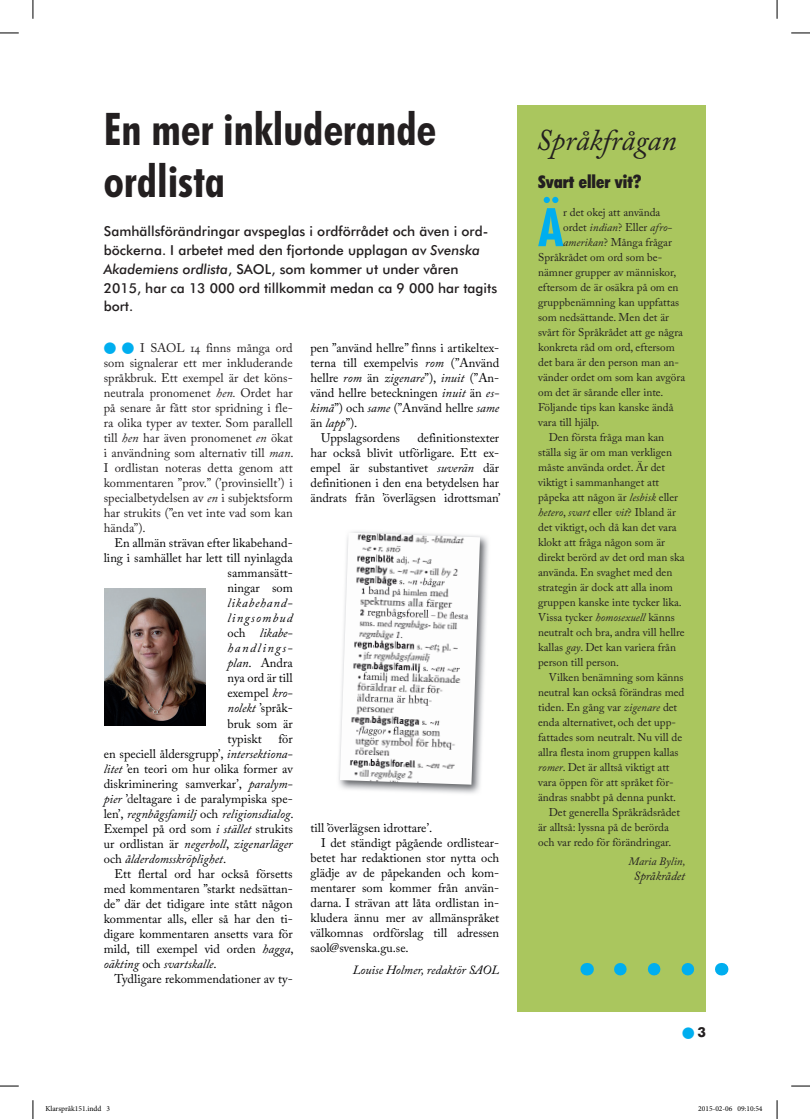
<style>
.page{position:relative;width:810px;height:1119px;background:#fff}
.page>*{position:absolute;margin:0;border:0;box-sizing:border-box;transform-origin:0 0}
.t1{font:700 condensed 53.38px "Futura BT";color:#00aeef}
.t2{font:700 condensed 45px/52.5px "Futura BT";color:#231f20}
.t3{font:italic 30px "Adobe Caslon";color:#231f20}
.t4{font:900 condensed 17.5px "Futura BT";color:#231f20}
.t5{font:500 13.75px/18.8px "Futura BT";color:#231f20}
.t6{font:700 13.75px "Futura BT";color:#231f20}
.t7{font:12.5px/15px "Adobe Caslon Pro";letter-spacing:-.005em;color:#000002;text-align:justify}
.t8{font:12.5px/15px "Adobe Caslon Pro";letter-spacing:-.005em;color:#231f20;text-align:justify}
.t9{font:italic 12.5px/15px "Adobe Caslon Pro";letter-spacing:.055em;color:#000002;text-align:justify}
.t10{font:italic 12.5px "Adobe Caslon Pro";color:#000002}
.t11{font:italic 12.5px "Adobe Caslon Pro";color:#231f20}
.t12{font:11.25px "Adobe Caslon Pro";color:#231f20}
.t13{font:11.25px "Adobe Caslon Pro";letter-spacing:-.025em;color:#231f20}
.t14{font:italic 11.25px "Adobe Caslon Pro";color:#231f20}
.t15{font:7.5px "Minion Pro";color:#000}
.s1{font-style:italic}
.s2{color:#00aeef}
.s3{font-style:normal}
.s4{color:#231f20}
</style>
<div class="page">
<div style="left:517px;top:105px;width:189px;height:906px;background:#aac65e"></div>
<svg style="left:620px;top:963px;width:75px;height:12px"></svg>
<svg style="left:587px;top:963px;width:1px;height:12px"></svg>
<svg style="left:721px;top:963px;width:1px;height:12px"></svg>
<img style="left:338px;top:531px;width:150px;height:263px">
<img style="left:340px;top:532px;width:140px;height:252px">
<img style="left:104px;top:588px;width:101px;height:137px">
<svg style="left:0;top:32px;width:19px;height:2px"></svg>
<svg style="left:791px;top:32px;width:19px;height:2px"></svg>
<svg style="left:0;top:1085px;width:19px;height:1px"></svg>
<svg style="left:791px;top:1085px;width:19px;height:1px"></svg>
<svg style="left:32px;top:0;width:2px;height:19px"></svg>
<svg style="left:32px;top:1100px;width:2px;height:18px"></svg>
<svg style="left:776px;top:0;width:2px;height:19px"></svg>
<svg style="left:776px;top:1100px;width:2px;height:18px"></svg>
<h2 class="t2" style="left:104px;top:102px;width:334px">En mer inkluderande ordlista</h2>
<p class="t5" style="left:104px;top:222px;width:395px">Samhällsförändringar avspeglas i ordförrådet och även i ord&shy;böckerna. I arbetet med den fjortonde upplagan av <span class="s1">Svenska Akademiens ordlista</span>, SAOL, som kommer ut under våren 2015, har ca 13 000 ord tillkommit medan ca 9 000 har tagits bort.</p>
<p class="t8" style="left:104px;top:340px;width:191px"><span class="s2">●</span> <span class="s2">●</span> I SAOL 14 finns många ord som signalerar ett mer inkluderande språkbruk. Ett exempel är det köns&shy;neutrala pronomenet <span class="s1">hen.</span> Ordet har på senare år fått stor spridning i fle&shy;ra olika typer av texter. Som parallell till <span class="s1">hen</span> har även pronomenet <span class="s1">en</span> ökat i användning som alternativ till <span class="s1">man</span>.<br>I ordlistan noteras detta genom att kommentaren ”prov.” (’provinsiellt’) i specialbetydelsen av <span class="s1">en</span> i subjektsform har strukits (”en vet inte vad som kan hända”).</p>
<p class="t7" style="left:104px;top:535px;width:190px;text-align:right">En allmän strävan efter likabehand&shy;ling i samhället har lett till nyinlagda sammansätt-<br>ningar som</p>
<p class="t9" style="left:228px;top:595px;width:67px">likabehand&shy;lingsombud <span class="s3">och</span> likabe&shy;handlings&shy;plan<span class="s3">. Andra nya ord är till exempel</span> kro&shy;nolekt <span class="s3">’språk&shy;bruk som är typiskt</span></p>
<p class="t7" style="left:104px;top:730px;width:191px;text-indent:175px">för en speciell åldersgrupp’, <span class="s1">intersektiona&shy;litet</span> ’en teori om hur olika former av diskriminering samverkar’, <span class="s1">paralym&shy;pier</span> ’<span class="s4">d</span>eltagare i de paralympiska spe&shy;len’, <span class="s1">regnbågsfamilj</span> och <span class="s1">religionsdialog</span>.<br>Exempel på ord som <span class="s1">i stället</span> strukits ur ordlistan är <span class="s1">negerboll</span>, <span class="s1">zigenarläger </span>och <span class="s1">ålderdomsskröplighet</span>.</p>
<p class="t7" style="left:104px;top:865px;width:191px;text-indent:11px">Ett flertal ord har också försetts med kommentaren ”starkt nedsättan&shy;de” där det tidigare inte stått någon kommentar alls, eller så har den ti&shy;digare kommentaren ansetts vara för mild, till exempel vid orden <span class="s1">hagga</span>, <span class="s1">oäkting</span> och <span class="s1">svartskalle</span>.</p>
<p class="t7" style="left:114px;top:970px;width:180px">Tydligare rekommendationer av ty-</p>
<p class="t7" style="left:310px;top:340px;width:190px">pen ”använd hellre” finns i artikeltex-</p>
<p class="t7" style="left:310px;top:355px;width:190px">terna till exempelvis <span class="s1">rom</span> (”Använd</p>
<p class="t7" style="left:310px;top:370px;width:190px">hellre <span class="s1">rom</span> än <span class="s1">zigenare</span>”), <span class="s1">inuit</span> (”An-</p>
<p class="t7" style="left:310px;top:385px;width:190px">vänd hellre beteckningen <span class="s1">inuit</span> än <span class="s1">es-</span></p>
<p class="t7" style="left:310px;top:400px;width:190px"><span class="s1">kimå</span>”) och <span class="s1">same</span> (”Använd hellre <span class="s1">same</span></p>
<p class="t7" style="left:310px;top:415px;width:48px">än <span class="s1">lapp</span>”).</p>
<p class="t7" style="left:321px;top:430px;width:80px">Uppslagsordens</p>
<p class="t7" style="left:310px;top:430px;width:191px;text-indent:107px">definitionstexter har också blivit utförligare. Ett ex&shy;empel är substantivet <span class="s1">suverän</span> där definitionen i den ena betydelsen har ändrats från ’överlägsen idrottsman’</p>
<p class="t7" style="left:310px;top:820px;width:123px">till ’överlägsen idrottare’.</p>
<p class="t7" style="left:321px;top:835px;width:180px">I det ständigt pågående ordlistear-</p>
<p class="t7" style="left:310px;top:850px;width:190px">betet har redaktionen stor nytta och</p>
<p class="t7" style="left:310px;top:865px;width:190px">glädje av de påpekanden och kom-</p>
<p class="t7" style="left:310px;top:880px;width:190px">mentarer som kommer från använ-</p>
<p class="t7" style="left:310px;top:895px;width:190px">darna. I strävan att låta ordlistan in-</p>
<p class="t7" style="left:310px;top:910px;width:190px">kludera ännu mer av allmänspråket</p>
<p class="t7" style="left:310px;top:925px;width:190px">välkomnas ordförslag till adressen</p>
<p class="t7" style="left:310px;top:940px;width:100px">saol@svenska.gu.se.</p>
<p class="t10" style="left:353px;top:962px;width:148px">Louise Holmer, redaktör SAOL</p>
<h3 class="t3" style="left:536px;top:123px;width:142px">Språkfrågan</h3>
<h1 class="t1" style="left:538px;top:195px;width:26px">Ä</h1>
<p class="t12" style="left:563px;top:206px;width:99px">r det okej att använda</p>
<h3 class="t4" style="left:538px;top:171px;width:105px">Svart eller vit?</h3>
<p class="t12" style="left:563px;top:221px;width:111px">ordet <span class="s1">indian</span>? Eller <span class="s1">afro-</span></p>
<p class="t12" style="left:563px;top:236px;width:110px"><span class="s1">amerikan</span>? Många frågar</p>
<p class="t12" style="left:538px;top:251px;width:126px">Språkrådet om ord som be-</p>
<p class="t12" style="left:538px;top:266px;width:140px">nämner grupper av människor,</p>
<p class="t12" style="left:538px;top:281px;width:142px">eftersom de är osäkra på om en</p>
<p class="t12" style="left:538px;top:296px;width:143px">gruppbenämning kan uppfattas</p>
<p class="t12" style="left:538px;top:311px;width:132px">som nedsättande. Men det är</p>
<p class="t12" style="left:538px;top:326px;width:146px">svårt för Språkrådet att ge några</p>
<p class="t12" style="left:538px;top:341px;width:138px">konkreta råd om ord, eftersom</p>
<p class="t12" style="left:538px;top:356px;width:142px">det bara är den person man an-</p>
<p class="t12" style="left:538px;top:371px;width:148px">vänder ordet om som kan avgöra</p>
<p class="t12" style="left:538px;top:386px;width:127px">om det är sårande eller inte.</p>
<p class="t13" style="left:538px;top:401px;width:137px">Följande tips kan kanske ändå</p>
<p class="t12" style="left:538px;top:416px;width:63px">vara till hjälp.</p>
<p class="t12" style="left:549px;top:431px;width:117px">Den första fråga man kan</p>
<p class="t12" style="left:538px;top:446px;width:135px">ställa sig är om man verkligen</p>
<p class="t12" style="left:538px;top:460px;width:128px">måste använda ordet. Är det</p>
<p class="t12" style="left:538px;top:475px;width:123px">viktigt i sammanhanget att</p>
<p class="t12" style="left:538px;top:490px;width:141px">påpeka att någon är <span class="s1">lesbisk</span> eller</p>
<p class="t12" style="left:538px;top:505px;width:139px"><span class="s1">hetero</span>, <span class="s1">svart</span> eller <span class="s1">vit</span>? Ibland är</p>
<p class="t12" style="left:538px;top:520px;width:140px">det viktigt, och då kan det vara</p>
<p class="t12" style="left:538px;top:535px;width:128px">klokt att fråga någon som är</p>
<p class="t12" style="left:538px;top:550px;width:148px">direkt berörd av det ord man ska</p>
<p class="t12" style="left:538px;top:565px;width:136px">använda. En svaghet med den</p>
<p class="t12" style="left:538px;top:580px;width:136px">strategin är dock att alla inom</p>
<p class="t13" style="left:538px;top:595px;width:145px">gruppen kanske inte tycker lika.</p>
<p class="t12" style="left:538px;top:610px;width:138px">Vissa tycker <span class="s1">homosexuell</span> känns</p>
<p class="t12" style="left:538px;top:625px;width:148px">neutralt och bra, andra vill hellre</p>
<p class="t12" style="left:538px;top:640px;width:139px">kallas <span class="s1">gay</span>. Det kan variera från</p>
<p class="t12" style="left:538px;top:655px;width:82px">person till person.</p>
<p class="t12" style="left:549px;top:670px;width:136px">Vilken benämning som känns</p>
<p class="t12" style="left:538px;top:685px;width:148px">neutral kan också förändras med</p>
<p class="t12" style="left:538px;top:700px;width:141px">tiden. En gång var <span class="s1">zigenare</span> det</p>
<p class="t12" style="left:538px;top:715px;width:139px">enda alternativet, och det upp-</p>
<p class="t12" style="left:538px;top:730px;width:145px">fattades som neutralt. Nu vill de</p>
<p class="t12" style="left:538px;top:745px;width:142px">allra flesta inom gruppen kallas</p>
<p class="t12" style="left:538px;top:760px;width:133px"><span class="s1">romer</span>. Det är alltså viktigt att</p>
<p class="t12" style="left:538px;top:775px;width:137px">vara öppen för att språket för-</p>
<p class="t12" style="left:538px;top:790px;width:140px">ändras snabbt på denna punkt.</p>
<p class="t12" style="left:549px;top:805px;width:133px">Det generella Språkrådsrådet</p>
<p class="t12" style="left:538px;top:820px;width:132px">är alltså: lyssna på de berörda</p>
<p class="t12" style="left:538px;top:835px;width:135px">och var redo för förändringar.</p>
<p class="t14" style="left:628px;top:854px;width:59px">Maria Bylin,</p>
<p class="t11" style="left:634px;top:868px;width:53px">Språkrådet</p>
<p class="t6" style="left:682px;top:1023px;width:25px"><span class="s2">●</span>3</p>
<p class="t15" style="left:45px;top:1103px;width:66px">Klarspråk151.indd 3</p>
<p class="t15" style="left:698px;top:1103px;width:66px">2015-02-06 09:10:54</p>
</div>
